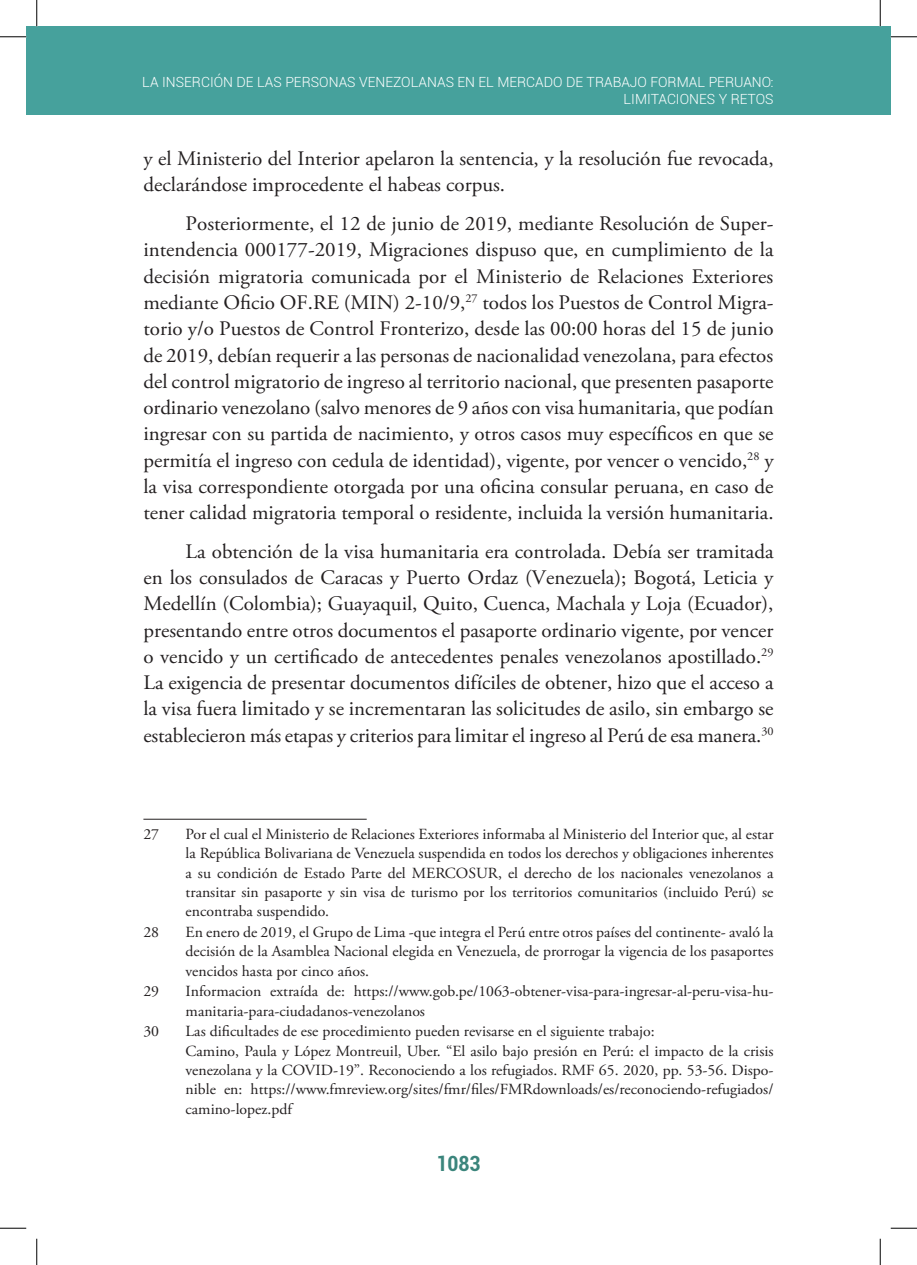
<style>
.page{position:relative;width:917px;height:1265px;background:#fff}
.page>*{position:absolute;margin:0;border:0;box-sizing:border-box;transform-origin:0 0}
.t1{font:700 condensed 21px "Roboto";color:#3b857c}
.t2{font:20.65px/26.2px "Adobe Garamond Pro";color:#231f20;text-align:justify}
.t3{font:15.4px/19.2px "Adobe Garamond Pro";color:#231f20;text-align:justify}
.t4{font:300 14px/17.5px "Roboto";color:#fff;text-align:right}
</style>
<div class="page">
<div style="left:27px;top:27px;width:863px;height:88px;background:#46a19c"></div>
<hr style="left:143px;top:818px;width:224px;height:1px;background:#231f20">
<svg style="left:0;top:36px;width:26px;height:1px"></svg>
<svg style="left:891px;top:36px;width:26px;height:1px"></svg>
<svg style="left:0;top:1227px;width:26px;height:1px"></svg>
<svg style="left:891px;top:1227px;width:26px;height:1px"></svg>
<svg style="left:36px;top:0;width:1px;height:26px"></svg>
<svg style="left:36px;top:1238px;width:1px;height:26px"></svg>
<svg style="left:880px;top:0;width:1px;height:26px"></svg>
<svg style="left:880px;top:1238px;width:1px;height:26px"></svg>
<p class="t4" style="left:142px;top:73px;width:633px">LA INSERCIÓN DE LAS PERSONAS VENEZOLANAS EN EL MERCADO DE TRABAJO FORMAL PERUANO:<br>LIMITACIONES Y RETOS</p>
<p class="t2" style="left:143px;top:146px;width:632px">y el Ministerio del Interior apelaron la sentencia, y la resolución fue revocada, declarándose improcedente el habeas corpus.</p>
<p class="t2" style="left:143px;top:211px;width:632px;text-indent:42px">Posteriormente, el 12 de junio de 2019, mediante Resolución de Super&shy;intendencia 000177-2019, Migraciones dispuso que, en cumplimiento de la decisión migratoria comunicada por el Ministerio de Relaciones Exteriores mediante Oficio OF.RE (MIN) 2-10/9,<sup>27</sup> todos los Puestos de Control Migra&shy;torio y/o Puestos de Control Fronterizo, desde las 00:00 horas del 15 de junio de 2019, debían requerir a las personas de nacionalidad venezolana, para efectos del control migratorio de ingreso al territorio nacional, que presenten pasaporte ordinario venezolano (salvo menores de 9 años con visa humanitaria, que podían ingresar con su partida de nacimiento, y otros casos muy específicos en que se permitía el ingreso con cedula de identidad), vigente, por vencer o vencido,<sup>28</sup> y la visa correspondiente otorgada por una oficina consular peruana, en caso de tener calidad migratoria temporal o residente, incluida la versión humanitaria.</p>
<p class="t2" style="left:143px;top:538px;width:632px;text-indent:42px">La obtención de la visa humanitaria era controlada. Debía ser tramitada en los consulados de Caracas y Puerto Ordaz (Venezuela); Bogotá, Leticia y Medellín (Colombia); Guayaquil, Quito, Cuenca, Machala y Loja (Ecuador), presentando entre otros documentos el pasaporte ordinario vigente, por vencer o vencido y un certificado de antecedentes penales venezolanos apostillado.<sup>29<br></sup>La exigencia de presentar documentos difíciles de obtener, hizo que el acceso a la visa fuera limitado y se incrementaran las solicitudes de asilo, sin embargo se establecieron más etapas y criterios para limitar el ingreso al Perú de esa manera.<sup>30</sup></p>
<p class="t3" style="left:143px;top:824px;width:17px">27</p>
<p class="t3" style="left:186px;top:824px;width:590px">Por el cual el Ministerio de Relaciones Exteriores informaba al Ministerio del Interior que, al estar la República Bolivariana de Venezuela suspendida en todos los derechos y obligaciones inherentes a su condición de Estado Parte del MERCOSUR, el derecho de los nacionales venezolanos a transitar sin pasaporte y sin visa de turismo por los territorios comunitarios (incluido Perú) se encontraba suspendido.</p>
<p class="t3" style="left:143px;top:922px;width:17px">28</p>
<p class="t3" style="left:186px;top:922px;width:589px">En enero de 2019, el Grupo de Lima -que integra el Perú entre otros países del continente- avaló la decisión de la Asamblea Nacional elegida en Venezuela, de prorrogar la vigencia de los pasaportes vencidos hasta por cinco años.</p>
<p class="t3" style="left:143px;top:982px;width:17px">29</p>
<p class="t3" style="left:186px;top:982px;width:589px">Informacion extraída de: https://www.gob.pe/1063-obtener-visa-para-ingresar-al-peru-visa-hu&shy;manitaria-para-ciudadanos-venezolanos</p>
<p class="t3" style="left:143px;top:1022px;width:17px">30</p>
<p class="t3" style="left:186px;top:1022px;width:589px;text-align:left">Las dificultades de ese procedimiento pueden revisarse en el siguiente trabajo:<br>Camino, Paula y López Montreuil, Uber. “El asilo bajo presión en Perú: el impacto de la crisis venezolana y la COVID-19”. Reconociendo a los refugiados. RMF 65. 2020, pp. 53-56. Dispo&shy;nible en: https://www.fmreview.org/sites/fmr/files/FMRdownloads/es/reconociendo-refugiados/ camino-lopez.pdf</p>
<p class="t1" style="left:436px;top:1148px;width:46px">1083</p>
</div>
